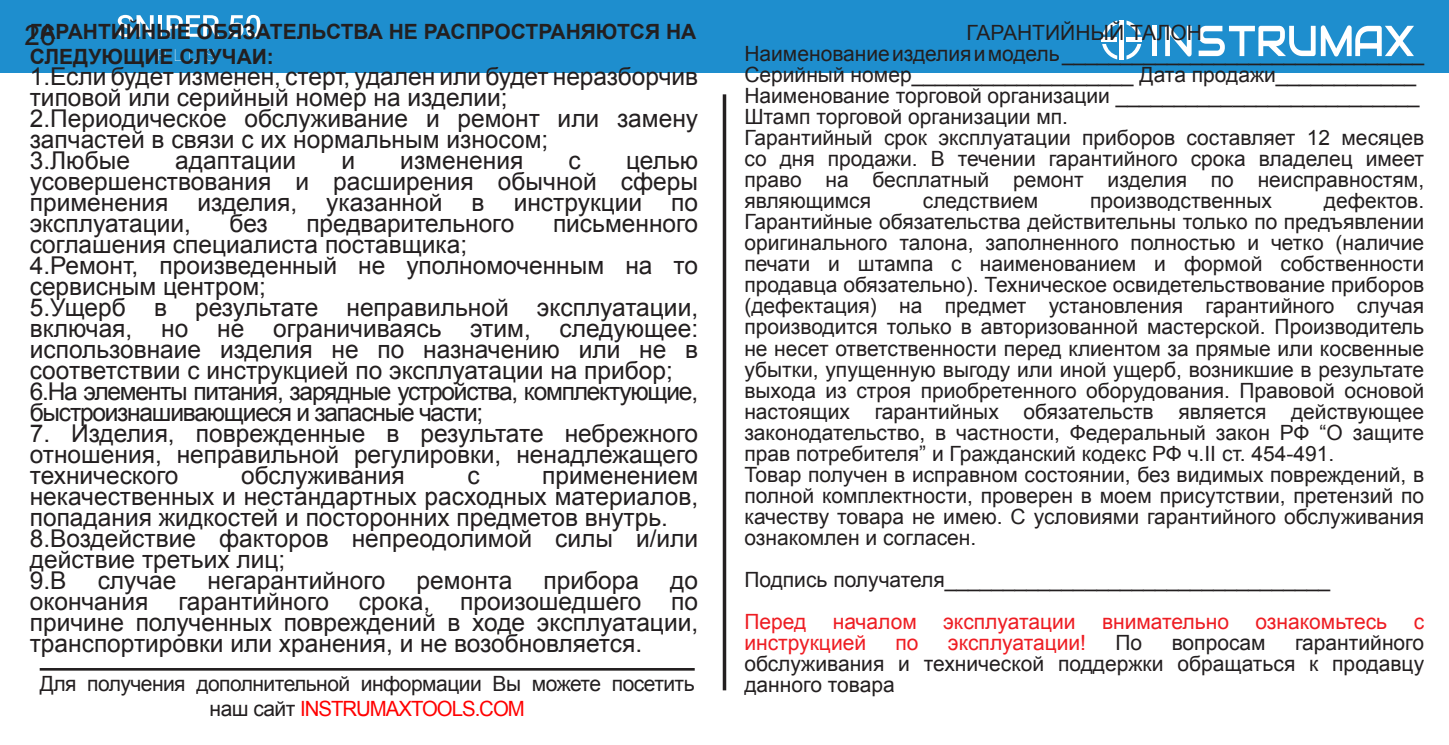
<style>
.page{position:relative;width:1449px;height:745px;background:#fff}
.page>*{position:absolute;margin:0;border:0;box-sizing:border-box;transform-origin:0 0}
.t1{font:28px "Arial";color:#231f20}
.t2{font:24.5px/21px "Arial";color:#231f20;text-align:justify}
.t3{font:24.5px/21px "Arial";letter-spacing:-.05em;color:#231f20}
.t4{font:21px/21px "Arial";color:#231f20;text-align:justify}
.t5{font:21px/25.2px "Arial";letter-spacing:-.025em;color:#231f20;text-align:center}
.t6{font:21px "Arial";color:#ee1d23}
.t7{font:700 21px/24.5px "Arial";color:#231f20}
.s1{color:#f00}
</style>
<div class="page">
<hr style="left:723px;top:94px;width:3px;height:596px;background:#231f20">
<div style="left:0;top:0;width:1449px;height:72px;background:#1e8ece"></div>
<div style="left:1152px;top:26px;width:5px;height:30px;background:#fff"></div>
<svg style="left:1165px;top:25px;width:26px;height:31px"></svg>
<svg style="left:1198px;top:25px;width:216px;height:31px"></svg>
<hr style="left:1119px;top:20px;width:4px;height:40px;background:#fff">
<svg style="left:1102px;top:21px;width:15px;height:14px"></svg>
<svg style="left:1126px;top:21px;width:15px;height:14px"></svg>
<svg style="left:1126px;top:44px;width:15px;height:15px"></svg>
<svg style="left:1102px;top:44px;width:15px;height:15px"></svg>
<hr style="left:1101px;top:37px;width:16px;height:4px;background:#fff">
<hr style="left:1126px;top:37px;width:15px;height:4px;background:#fff">
<svg style="left:117px;top:15px;width:37px;height:22px"></svg>
<hr style="left:158px;top:15px;width:4px;height:22px;background:#fff">
<svg style="left:167px;top:15px;width:52px;height:22px"></svg>
<svg style="left:229px;top:15px;width:31px;height:22px"></svg>
<svg style="left:159px;top:49px;width:7px;height:7px"></svg>
<svg style="left:175px;top:49px;width:6px;height:12px"></svg>
<svg style="left:189px;top:49px;width:8px;height:12px"></svg>
<svg style="left:206px;top:49px;width:8px;height:12px"></svg>
<hr style="left:40px;top:667px;width:654px;height:3px;background:#231f20">
<p class="t7" style="left:30px;top:20px;width:668px">ГАРАНТИЙНЫЕ ОБЯЗАТЕЛЬСТВА НЕ РАСПРОСТРАНЯЮТСЯ НА<br>СЛЕДУЮЩИЕ СЛУЧАИ:</p>
<p class="t2" style="left:30px;top:66px;width:670px">1.Если будет изменен, стерт, удален или будет неразборчив типовой или серийный номер на изделии;</p>
<p class="t2" style="left:30px;top:108px;width:670px">2.Периодическое обслуживание и ремонт или замену запчастей в связи с их нормальным износом;</p>
<p class="t2" style="left:30px;top:150px;width:102px">3.Любые</p>
<p class="t2" style="left:175px;top:150px;width:122px">адаптации</p>
<p class="t2" style="left:341px;top:150px;width:15px">и</p>
<p class="t2" style="left:400px;top:150px;width:125px">изменения</p>
<p class="t2" style="left:568px;top:150px;width:14px">с</p>
<h1 class="t1" style="left:25px;top:17px;width:33px">26</h1>
<p class="t4" style="left:966px;top:22px;width:237px">ГАРАНТИЙНЫЙ ТАЛОН</p>
<p class="t4" style="left:744px;top:43px;width:681px">Наименование изделия и модель _______________________________</p>
<p class="t4" style="left:744px;top:64px;width:673px">Серийный номер___________________ Дата продажи____________</p>
<p class="t4" style="left:744px;top:85px;width:676px">Наименование торговой организации __________________________</p>
<p class="t4" style="left:744px;top:106px;width:325px">Штамп торговой организации мп.</p>
<p class="t4" style="left:744px;top:127px;width:681px">Гарантийный срок эксплуатации приборов составляет 12 месяцев со дня продажи. В течении гарантийного срока владелец имеет право на бесплатный ремонт изделия по неисправностям, являющимся</p>
<p class="t2" style="left:30px;top:150px;width:670px;text-indent:596px">целью усовершенствования и расширения обычной сферы применения изделия, указанной в инструкции по эксплуатации,</p>
<p class="t4" style="left:744px;top:190px;width:681px;text-indent:579px">дефектов.<br>Гарантийные обязательства действительны только по предъявлении оригинального талона, заполненного полностью и четко (наличие печати и штампа с наименованием и формой собственности продавца обязательно). Техническое освидетельствование приборов (дефектация) на предмет установления гарантийного случая производится только в авторизованной мастерской. Производитель не несет ответственности перед клиентом за прямые или косвенные убытки, упущенную выгоду или иной ущерб, возникшие в результате выхода из строя приобретенного оборудования. Правовой основой настоящих гарантийных обязательств является действующее законодательство, в частности, Федеральный закон РФ “О защите прав потребителя” и Гражданский кодекс РФ ч.II ст. 454-491.</p>
<p class="t4" style="left:744px;top:463px;width:681px">Товар получен в исправном состоянии, без видимых повреждений, в полной комплектности, проверен в моем присутствии, претензий по качеству товара не имею. С условиями гарантийного обслуживания ознакомлен и согласен.</p>
<p class="t4" style="left:744px;top:568px;width:587px">Подпись получателя_________________________________</p>
<p class="t6" style="left:744px;top:607px;width:63px">Перед</p>
<p class="t6" style="left:832px;top:607px;width:86px">началом</p>
<p class="t6" style="left:943px;top:607px;width:134px">эксплуатации</p>
<p class="t6" style="left:1102px;top:607px;width:128px">внимательно</p>
<p class="t6" style="left:1255px;top:607px;width:133px">ознакомьтесь</p>
<p class="t6" style="left:1413px;top:607px;width:12px">с</p>
<p class="t6" style="left:744px;top:628px;width:123px">инструкцией</p>
<p class="t6" style="left:895px;top:628px;width:25px">по</p>
<p class="t6" style="left:948px;top:628px;width:140px">эксплуатации!</p>
<p class="t4" style="left:1115px;top:631px;width:28px">По</p>
<p class="t4" style="left:1171px;top:631px;width:95px">вопросам</p>
<p class="t4" style="left:923px;top:190px;width:117px">следствием</p>
<p class="t4" style="left:1090px;top:190px;width:183px">производственных</p>
<p class="t2" style="left:230px;top:213px;width:40px">без</p>
<p class="t2" style="left:306px;top:213px;width:209px">предварительного</p>
<p class="t2" style="left:553px;top:213px;width:147px">письменного</p>
<p class="t2" style="left:30px;top:234px;width:439px">соглашения специалиста поставщика;</p>
<p class="t2" style="left:30px;top:255px;width:670px">4.Ремонт, произведенный не уполномоченным на то сервисным центром;</p>
<p class="t2" style="left:30px;top:297px;width:670px">5.Ущерб в результате неправильной эксплуатации, включая, но не ограничиваясь этим, следующее: использовнаие изделия не по назначению или не в соответствии с инструкцией по эксплуатации на прибор;</p>
<p class="t3" style="left:30px;top:381px;width:670px">6.На элементы питания, зарядные устройства, комплектующие, быстроизнашивающиеся и запасные части;</p>
<p class="t2" style="left:30px;top:423px;width:670px">7. Изделия, поврежденные в результате небрежного отношения, неправильной регулировки, ненадлежащего технического</p>
<p class="t2" style="left:241px;top:465px;width:165px">обслуживания</p>
<p class="t2" style="left:467px;top:465px;width:14px">с</p>
<p class="t2" style="left:30px;top:465px;width:670px;text-indent:512px">применением некачественных и нестандартных расходных материалов, попадания жидкостей и посторонних предметов внутрь.</p>
<p class="t2" style="left:30px;top:528px;width:670px">8.Воздействие факторов непреодолимой силы и/или действие третьих лиц;</p>
<p class="t2" style="left:30px;top:570px;width:38px">9.В</p>
<p class="t2" style="left:98px;top:570px;width:80px">случае</p>
<p class="t2" style="left:208px;top:570px;width:179px">негарантийного</p>
<p class="t2" style="left:416px;top:570px;width:97px">ремонта</p>
<p class="t2" style="left:543px;top:570px;width:97px">прибора</p>
<p class="t2" style="left:30px;top:570px;width:670px;text-indent:640px">до окончания гарантийного срока, произошедшего по причине полученных повреждений в ходе эксплуатации, транспортировки или хранения, и не возобновляется.</p>
<p class="t5" style="left:40px;top:670px;width:656px">Для получения дополнительной информации Вы можете посетить наш сайт <span class="s1">INSTRUMAXTOOLS.COM</span></p>
<p class="t4" style="left:744px;top:631px;width:681px;text-indent:551px">гарантийного обслуживания и технической поддержки обращаться к продавцу данного товара</p>
</div>
